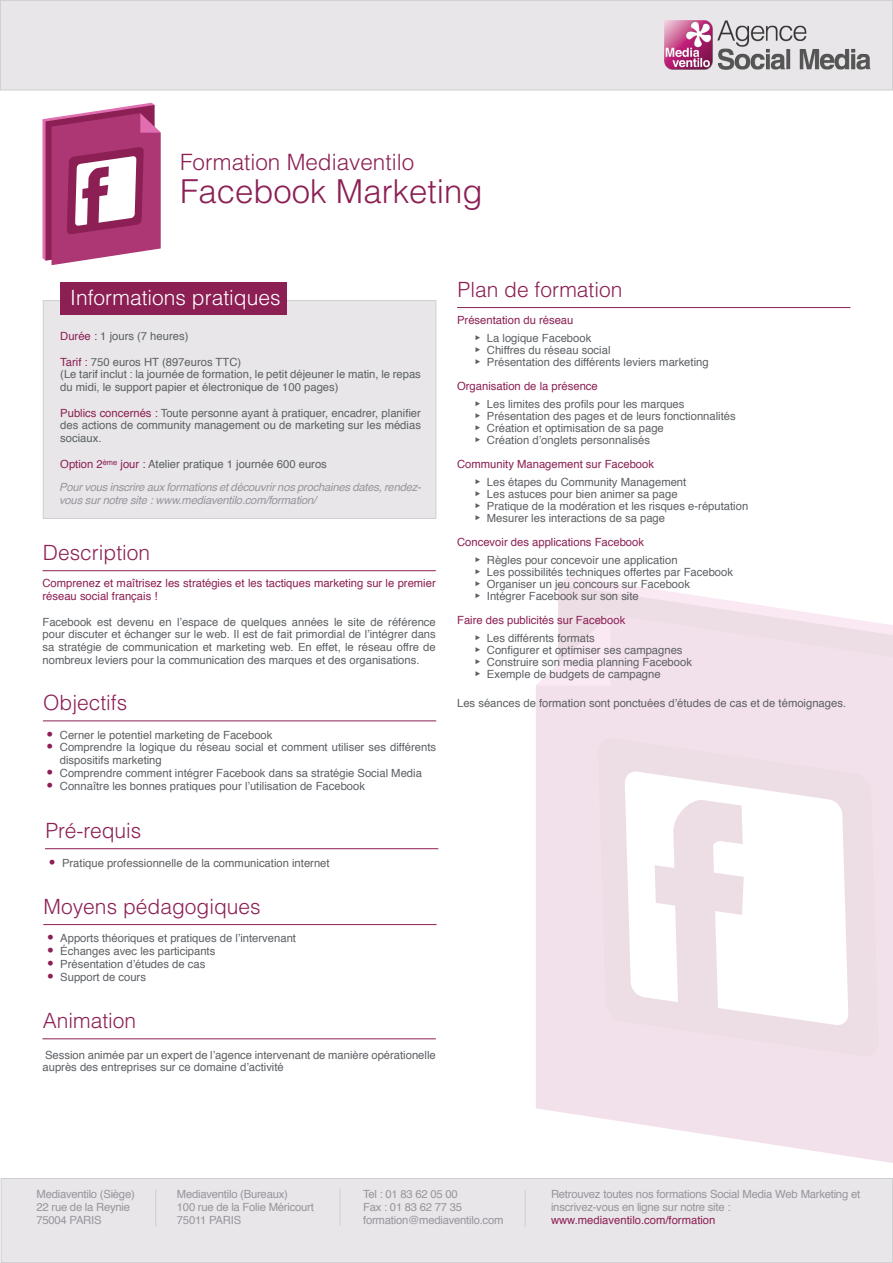
<style>
.page{position:relative;width:893px;height:1263px;background:#fff}
.page>*{position:absolute;margin:0;border:0;box-sizing:border-box;transform-origin:0 0}
.t1{font:300 33px "Helvetica LT Std";color:#8c1f54}
.t2{font:300 22.5px "Helvetica LT Std";color:#8c1f54}
.t3{font:300 21px "Helvetica LT Std";color:#8c1f54}
.t4{font:300 21px "Helvetica LT Std";color:#fff}
.liste{font:11.25px/12.8px "Helvetica";color:#5c6064}
.t5{font:11.25px/12.8px "Helvetica";color:#8c1f54}
.t6{font:11.25px/12.8px "Helvetica";letter-spacing:-.02em;color:#99949e}
.t7{font:italic 11.25px/12.8px "Helvetica";letter-spacing:-.02em;color:#99949e}
.s1{color:#8c1f54}
.s2{font-family:"Helvetica LT Std";font-weight:300;font-size:13.5px;color:#8c1f54}
.s3{font-size:19.5px}
</style>
<div class="page">
<svg style="left:558px;top:584px;width:258px;height:30px"></svg>
<svg style="left:536px;top:614px;width:357px;height:549px;background:#f3e3eb"></svg>
<svg style="left:536px;top:614px;width:74px;height:72px"></svg>
<div style="left:598px;top:737px;width:281px;height:320px;background:#eddde5"></div>
<svg style="left:625px;top:771px;width:223px;height:255px"></svg>
<svg style="left:655px;top:798px;width:89px;height:223px"></svg>
<div style="left:0;top:0;width:893px;height:90px;background:#e8e6e8"></div>
<div style="left:0;top:0;width:893px;height:90px;border:1px solid #ceced0"></div>
<img style="left:664px;top:21px;width:206px;height:49px">
<div style="left:1px;top:1178px;width:892px;height:84px;background:#e8e6e8"></div>
<div style="left:1px;top:1178px;width:892px;height:85px;border:1px solid #ceced0"></div>
<hr style="left:155px;top:1189px;width:1px;height:37px;background:#ceced0">
<hr style="left:340px;top:1188px;width:1px;height:37px;background:#ceced0">
<hr style="left:525px;top:1190px;width:1px;height:37px;background:#ceced0">
<div style="left:43px;top:300px;width:393px;height:219px;background:#e8e6e8;border:1px solid #ceced0"></div>
<div style="left:60px;top:282px;width:227px;height:33px;background:#8c1f54"></div>
<hr style="left:43px;top:570px;width:393px;height:1px;background:#8c1f54">
<hr style="left:43px;top:720px;width:393px;height:1px;background:#8c1f54">
<hr style="left:43px;top:924px;width:394px;height:1px;background:#8c1f54">
<hr style="left:45px;top:848px;width:393px;height:1px;background:#8c1f54">
<hr style="left:43px;top:1038px;width:393px;height:1px;background:#8c1f54">
<hr style="left:457px;top:307px;width:393px;height:1px;background:#8c1f54">
<svg style="left:43px;top:103px;width:118px;height:162px"></svg>
<p class="t2" style="left:180px;top:148px;width:236px">Formation Mediaventilo</p>
<p class="t1" style="left:180px;top:170px;width:304px">Facebook Marketing</p>
<p class="t4" style="left:70px;top:284px;width:212px">Informations pratiques</p>
<p class="liste" style="left:60px;top:330px;width:130px"><span class="s1">Durée :</span> 1 jours (7 heures)</p>
<p class="liste" style="left:60px;top:356px;width:182px"><span class="s1">Tarif :</span> 750 euros HT (897euros TTC)</p>
<p class="liste" style="left:60px;top:368px;width:362px">(Le tarif inclut : la journée de formation, le petit déjeuner le matin, le repas du midi, le support papier et électronique de 100 pages)</p>
<p class="liste" style="left:60px;top:407px;width:362px;text-align:justify"><span class="s1">Publics concernés :</span> Toute personne ayant à pratiquer, encadrer, planifier des actions de community management ou de marketing sur les médias sociaux.</p>
<p class="liste" style="left:60px;top:458px;width:268px"><span class="s1">Option 2</span><sup>ème</sup> <span class="s1">jour :</span> Atelier pratique 1 journée 600 euros</p>
<p class="t7" style="left:59px;top:481px;width:363px">Pour vous inscrire aux formations et découvrir nos prochaines dates, rendez&shy;vous sur notre site : www.mediaventilo.com/formation/</p>
<p class="t3" style="left:43px;top:540px;width:109px">Description</p>
<p class="t5" style="left:43px;top:577px;width:395px">Comprenez et maîtrisez les stratégies et les tactiques marketing sur le premier réseau social français !</p>
<p class="liste" style="left:43px;top:616px;width:395px;text-align:justify">Facebook est devenu en l’espace de quelques années le site de référence pour discuter et échanger sur le web. Il est de fait primordial de l’intégrer dans sa stratégie de communication et marketing web. En effet, le réseau offre de nombreux leviers pour la communication des marques et des organisations.</p>
<p class="t3" style="left:43px;top:690px;width:86px">Objectifs</p>
<p class="liste" style="left:47px;top:729px;width:227px"><span class="s2">•</span> Cerner le potentiel marketing de Facebook</p>
<p class="liste" style="left:60px;top:741px;width:378px;text-indent:-13px"><span class="s2">•</span> Comprendre la logique du réseau social et comment utiliser ses différents dispositifs marketing</p>
<p class="liste" style="left:47px;top:767px;width:377px"><span class="s2">•</span> Comprendre comment intégrer Facebook dans sa stratégie Social Media</p>
<p class="liste" style="left:47px;top:780px;width:320px"><span class="s2">•</span> Connaître les bonnes pratiques pour l’utilisation de Facebook</p>
<p class="t3" style="left:45px;top:818px;width:98px">Pré-requis</p>
<p class="liste" style="left:49px;top:856px;width:282px"><span class="s2">•</span> Pratique professionnelle de la communication internet</p>
<p class="t3" style="left:44px;top:893px;width:219px">Moyens pédagogiques</p>
<p class="liste" style="left:47px;top:932px;width:251px"><span class="s2">•</span> Apports théoriques et pratiques de l’intervenant</p>
<p class="liste" style="left:47px;top:945px;width:170px"><span class="s2">•</span> Échanges avec les participants</p>
<p class="liste" style="left:47px;top:958px;width:160px"><span class="s2">•</span> Présentation d’études de cas</p>
<p class="liste" style="left:47px;top:971px;width:100px"><span class="s2">•</span> Support de cours</p>
<p class="t3" style="left:43px;top:1008px;width:95px">Animation</p>
<p class="liste" style="left:43px;top:1048px;width:395px">Session animée par un expert de l’agence intervenant de manière opérationelle auprès des entreprises sur ce domaine d’activité</p>
<p class="t3" style="left:457px;top:277px;width:166px">Plan de formation</p>
<p class="t5" style="left:457px;top:314px;width:118px">Présentation du réseau</p>
<p class="liste" style="left:474px;top:332px;width:119px"><span class="s3">‣</span> La logique Facebook</p>
<p class="liste" style="left:474px;top:344px;width:138px"><span class="s3">‣</span> Chiffres du réseau social</p>
<p class="liste" style="left:474px;top:356px;width:236px"><span class="s3">‣</span> Présentation des différents leviers marketing</p>
<p class="t5" style="left:457px;top:380px;width:142px">Organisation de la présence</p>
<p class="liste" style="left:474px;top:398px;width:212px"><span class="s3">‣</span> Les limites des profils pour les marques</p>
<p class="liste" style="left:474px;top:410px;width:263px"><span class="s3">‣</span> Présentation des pages et de leurs fonctionnalités</p>
<p class="liste" style="left:474px;top:422px;width:191px"><span class="s3">‣</span> Création et optimisation de sa page</p>
<p class="liste" style="left:474px;top:434px;width:177px"><span class="s3">‣</span> Création d’onglets personnalisés</p>
<p class="t5" style="left:457px;top:458px;width:198px">Community Management sur Facebook</p>
<p class="liste" style="left:474px;top:476px;width:214px"><span class="s3">‣</span> Les étapes du Community Management</p>
<p class="liste" style="left:474px;top:488px;width:205px"><span class="s3">‣</span> Les astuces pour bien animer sa page</p>
<p class="liste" style="left:474px;top:500px;width:276px"><span class="s3">‣</span> Pratique de la modération et les risques e-réputation</p>
<p class="liste" style="left:474px;top:512px;width:192px"><span class="s3">‣</span> Mesurer les interactions de sa page</p>
<p class="t5" style="left:457px;top:536px;width:188px">Concevoir des applications Facebook</p>
<p class="liste" style="left:474px;top:554px;width:205px"><span class="s3">‣</span> Règles pour concevoir une application</p>
<p class="liste" style="left:474px;top:566px;width:260px"><span class="s3">‣</span> Les possibilités techniques offertes par Facebook</p>
<p class="liste" style="left:474px;top:578px;width:217px"><span class="s3">‣</span> Organiser un jeu concours sur Facebook</p>
<p class="liste" style="left:474px;top:590px;width:166px"><span class="s3">‣</span> Intégrer Facebook sur son site</p>
<p class="t5" style="left:457px;top:614px;width:170px">Faire des publicités sur Facebook</p>
<p class="liste" style="left:474px;top:632px;width:122px"><span class="s3">‣</span> Les différents formats</p>
<p class="liste" style="left:474px;top:644px;width:210px"><span class="s3">‣</span> Configurer et optimiser ses campagnes</p>
<p class="liste" style="left:474px;top:656px;width:219px"><span class="s3">‣</span> Construire son media planning Facebook</p>
<p class="liste" style="left:474px;top:668px;width:188px"><span class="s3">‣</span> Exemple de budgets de campagne</p>
<p class="liste" style="left:457px;top:697px;width:390px">Les séances de formation sont ponctuées d’études de cas et de témoignages.</p>
<p class="t6" style="left:37px;top:1188px;width:100px">Mediaventilo (Siège)</p>
<p class="t6" style="left:37px;top:1201px;width:95px">22 rue de la Reynie</p>
<p class="t6" style="left:37px;top:1214px;width:67px">75004 PARIS</p>
<p class="t6" style="left:177px;top:1188px;width:112px">Mediaventilo (Bureaux)</p>
<p class="t6" style="left:177px;top:1201px;width:138px">100 rue de la Folie Méricourt</p>
<p class="t6" style="left:177px;top:1214px;width:66px">75011 PARIS</p>
<p class="t6" style="left:363px;top:1188px;width:96px">Tel : 01 83 62 05 00</p>
<p class="t6" style="left:363px;top:1201px;width:100px">Fax : 01 83 62 77 35</p>
<p class="t6" style="left:363px;top:1214px;width:142px">formation@mediaventilo.com</p>
<p class="t6" style="left:551px;top:1188px;width:311px">Retrouvez toutes nos formations Social Media Web Marketing et inscrivez-vous en ligne sur notre site :</p>
<p class="t5" style="left:551px;top:1214px;width:166px">www.mediaventilo.com/formation</p>
</div>
